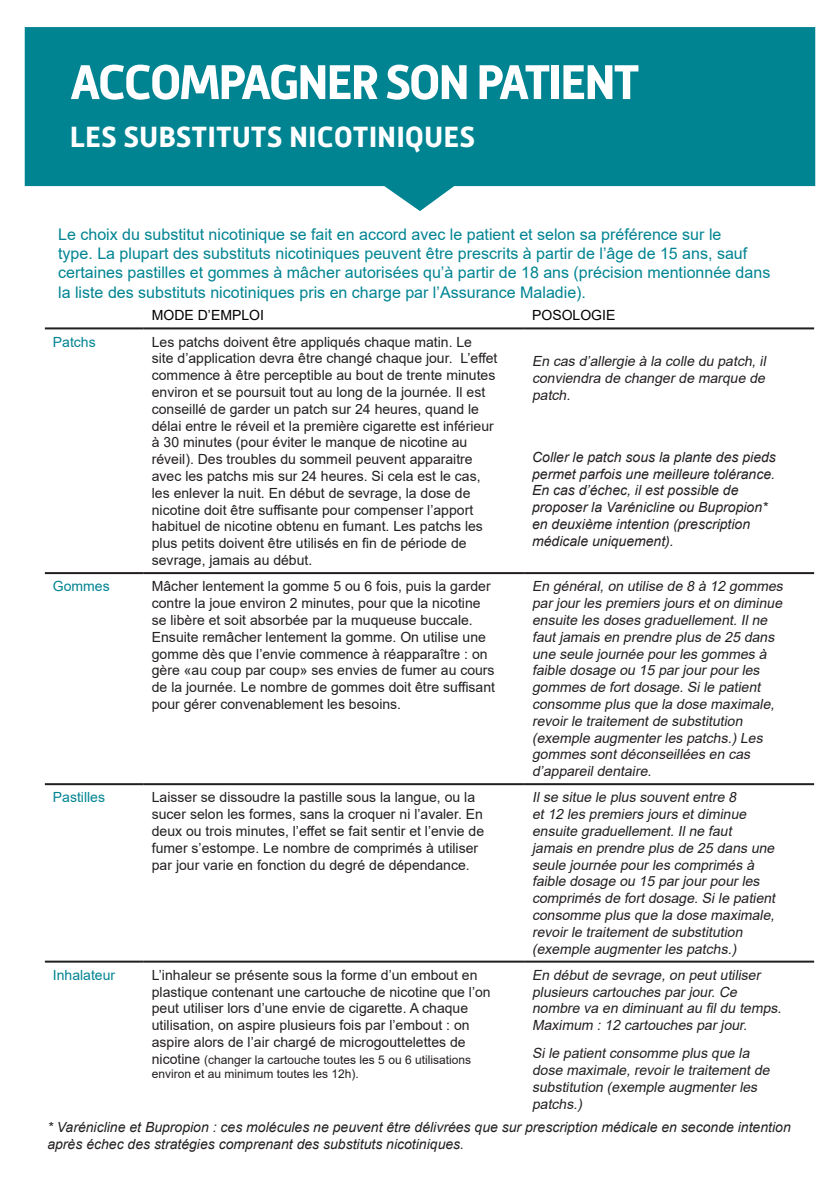
<style>
.page{position:relative;width:840px;height:1191px;background:#fff}
.page>*{position:absolute;margin:0;border:0;box-sizing:border-box;transform-origin:0 0}
.t1{font:700 50px "Mic 32 New";letter-spacing:-.05em;color:#fff}
.t2{font:700 30px "Mic 32 New";color:#fff}
.t3{font:16px/19.2px "Arial";color:#008492}
.t4{font:14px/16.8px "Arial";color:#231f20}
.t5{font:italic 14px/16.8px "Arial";color:#231f20}
.t6{font:italic 14px/16.8px "Arial";color:#231f20}
.t7{font:14px "Arial";color:#008492}
.t8{font:14px "Arial";color:#000}
.t9{font:12px/14.4px "Arial";color:#231f20}
.s1{font-size:14px}
</style>
<div class="page">
<hr style="left:45px;top:327px;width:99px;height:2px;background:#231f20">
<hr style="left:144px;top:327px;width:380px;height:2px;background:#231f20">
<hr style="left:524px;top:327px;width:289px;height:2px;background:#231f20">
<hr style="left:45px;top:572px;width:99px;height:2px;background:#231f20">
<hr style="left:144px;top:572px;width:380px;height:2px;background:#231f20">
<hr style="left:524px;top:572px;width:289px;height:2px;background:#231f20">
<hr style="left:45px;top:783px;width:99px;height:2px;background:#231f20">
<hr style="left:144px;top:783px;width:380px;height:2px;background:#231f20">
<hr style="left:524px;top:783px;width:289px;height:2px;background:#231f20">
<hr style="left:45px;top:960px;width:99px;height:2px;background:#231f20">
<hr style="left:144px;top:960px;width:380px;height:2px;background:#231f20">
<hr style="left:524px;top:960px;width:289px;height:2px;background:#231f20">
<svg style="left:25px;top:27px;width:789px;height:184px;background:#2193a0"></svg>
<h1 class="t1" style="left:70px;top:53px;width:571px">ACCOMPAGNER SON PATIENT</h1>
<h2 class="t2" style="left:70px;top:119px;width:406px">LES SUBSTITUTS NICOTINIQUES</h2>
<p class="t3" style="left:58px;top:225px;width:713px">Le choix du substitut nicotinique se fait en accord avec le patient et selon sa préférence sur le<br>type. La plupart des substituts nicotiniques peuvent être prescrits à partir de l’âge de 15 ans, sauf certaines pastilles et gommes à mâcher autorisées qu’à partir de 18 ans (précision mentionnée dans la liste des substituts nicotiniques pris en charge par l’Assurance Maladie).</p>
<p class="t8" style="left:152px;top:306px;width:114px">MODE D’EMPLOI</p>
<p class="t8" style="left:532px;top:306px;width:85px">POSOLOGIE</p>
<p class="t7" style="left:53px;top:332px;width:44px">Patchs</p>
<p class="t4" style="left:152px;top:333px;width:347px">Les patchs doivent être appliqués chaque matin. Le<br>site d’application devra être changé chaque jour. L’effet commence à être perceptible au bout de trente minutes environ et se poursuit tout au long de la journée. Il est conseillé de garder un patch sur 24 heures, quand le délai entre le réveil et la première cigarette est inférieur à 30 minutes (pour éviter le manque de nicotine au réveil). Des troubles du sommeil peuvent apparaitre avec les patchs mis sur 24 heures. Si cela est le cas, les enlever la nuit. En début de sevrage, la dose de nicotine doit être suffisante pour compenser l’apport habituel de nicotine obtenu en fumant. Les patchs les plus petits doivent être utilisés en fin de période de sevrage, jamais au début.</p>
<p class="t5" style="left:532px;top:352px;width:238px;text-align:justify">En cas d’allergie à la colle du patch,il conviendra de changerde marque de patch.</p>
<p class="t6" style="left:532px;top:448px;width:245px">Coller le patch sous la plante des pieds permet parfois une meilleure tolérance.<br>En cas d’échec, il est possible de proposer la Varénicline ou Bupropion* en deuxième intention (prescription médicale uniquement).</p>
<p class="t7" style="left:53px;top:577px;width:58px">Gommes</p>
<p class="t4" style="left:152px;top:578px;width:344px">Mâcher lentement la gomme 5 ou 6 fois, puis la garder contre la joue environ 2 minutes, pour que la nicotine se libère et soit absorbée par la muqueuse buccale.<br>Ensuite remâcher lentement la gomme. On utilise une gomme dès que l’envie commence à réapparaître : on gère «au coup par coup» ses envies de fumer au cours de la journée. Le nombre de gommes doit être suffisant pour gérer convenablement les besoins.</p>
<p class="t5" style="left:532px;top:578px;width:255px">En général,on utilise de 8 à 12 gommes parjourles premiers jours eton diminue ensuite les doses graduellement.Ilne fautjamais en prendre plus de 25 dans une seule journée pourles gommes à faible dosage ou 15 parjourpourles gommes de fortdosage.Sile patient consomme plus que la dose maximale, revoirle traitementde substitution (exemple augmenterles patchs.)Les gommes sontdéconseillées en cas d’appareildentaire.</p>
<p class="t7" style="left:53px;top:788px;width:54px">Pastilles</p>
<p class="t4" style="left:152px;top:789px;width:333px">Laisser se dissoudre la pastille sous la langue, ou la sucer selon les formes, sans la croquer ni l’avaler. En deux ou trois minutes, l’effet se fait sentir et l’envie de fumer s’estompe. Le nombre de comprimés à utiliser par jour varie en fonction du degré de dépendance.</p>
<p class="t5" style="left:532px;top:789px;width:248px">Ilse situe le plus souvententre 8<br>et12 les premiers jours etdiminue ensuite graduellement.Ilne faut jamais en prendre plus de 25 dans une seule journée pourles comprimés à faible dosage ou 15 parjourpourles comprimés de fortdosage.Sile patient consomme plus que la dose maximale, revoirle traitementde substitution (exemple augmenterles patchs.)</p>
<p class="t7" style="left:53px;top:965px;width:64px">Inhalateur</p>
<p class="t4" style="left:152px;top:966px;width:340px">L’inhaleur se présente sous la forme d’un embout en plastique contenant une cartouche de nicotine que l’on peut utiliser lors d’une envie de cigarette. A chaque utilisation, on aspire plusieurs fois par l’embout : on aspire alors de l’air chargé de microgouttelettes de</p>
<p class="t9" style="left:152px;top:1052px;width:320px"><span class="s1">nicotine</span> (changer la cartouche toutes les 5 ou 6 utilisations environ et au minimum toutes les 12h).</p>
<p class="t5" style="left:532px;top:966px;width:254px">En débutde sevrage,on peututiliser plusieurs cartouches parjour.Ce nombre va en diminuantau fildu temps.<br>Maximum :12 cartouches parjour.</p>
<p class="t5" style="left:532px;top:1045px;width:242px">Sile patientconsomme plus que la dose maximale,revoirle traitementde substitution (exemple augmenterles patchs.)</p>
<p class="t6" style="left:47px;top:1119px;width:744px">* Varénicline et Bupropion : ces molécules ne peuvent être délivrées que sur prescription médicale en seconde intention après échec des stratégies comprenant des substituts nicotiniques.</p>
</div>
